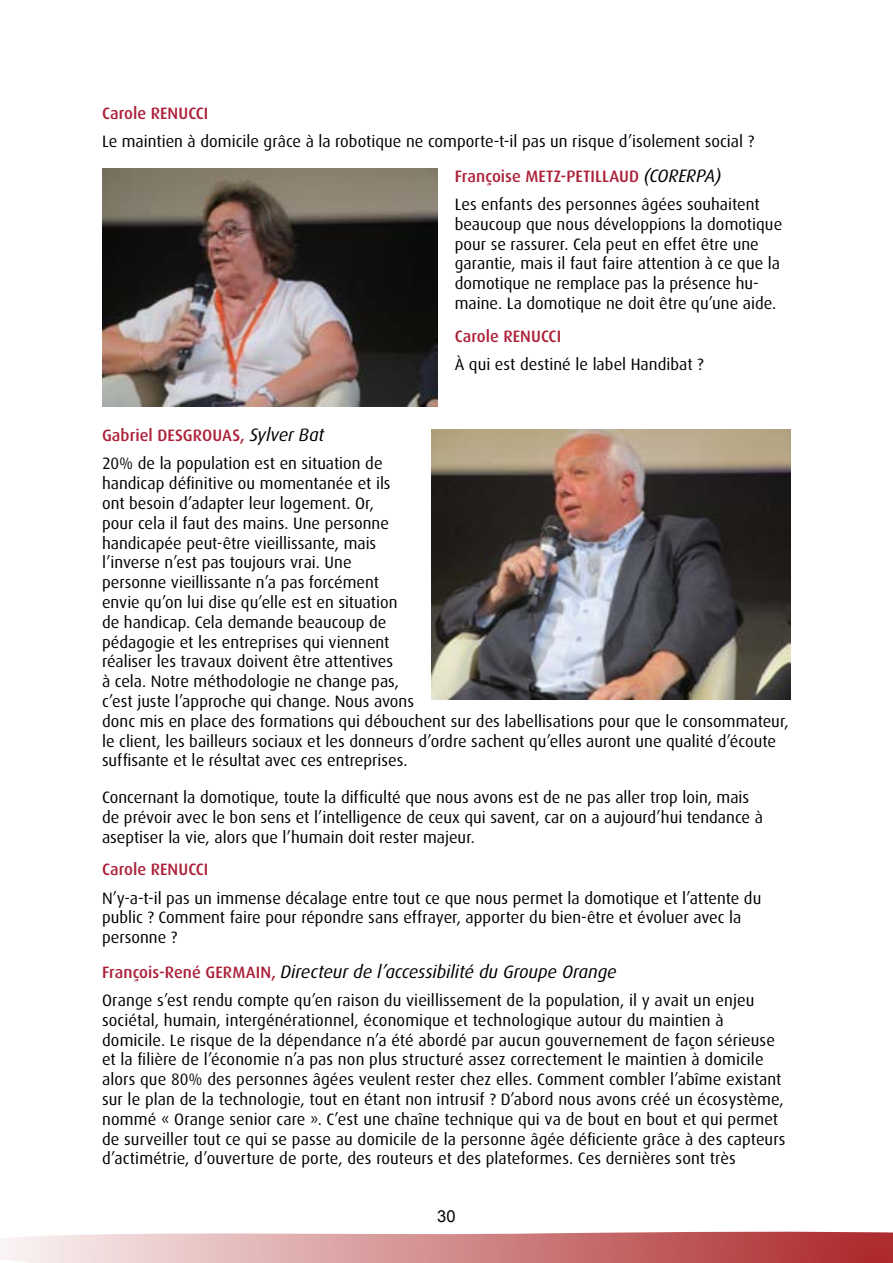
<style>
.page{position:relative;width:893px;height:1263px;background:#fff}
.page>*{position:absolute;margin:0;border:0;box-sizing:border-box;transform-origin:0 0}
.Intervenant{font:italic 18px "Dax OT";color:#000}
.Texte_courant{font:16.5px/19.8px "Dax OT";letter-spacing:.005em;color:#000}
.Intervenant-2{font:500 16.5px "Dax OT";color:#ac2139}
.t1{font:16.5px "Arial";color:#000}
.s1{font-weight:400;font-style:italic;font-size:18px;color:#000}
.s2{font-weight:500;font-style:normal;font-size:16.5px;color:#ac2139}
</style>
<div class="page">
<svg style="left:0;top:1231px;width:893px;height:32px;background:#d59394"></svg>
<img style="left:431px;top:429px;width:360px;height:270px">
<img style="left:102px;top:169px;width:336px;height:238px">
<p class="Intervenant-2" style="left:102px;top:104px;width:108px">Carole RENUCCI</p>
<p class="Texte_courant" style="left:102px;top:132px;width:654px">Le maintien à domicile grâce à la robotique ne comporte-t-il pas un risque d’isolement social ?</p>
<p class="Intervenant-2" style="left:455px;top:167px;width:268px">Françoise METZ-PETILLAUD <span class="s1">(CORERPA)</span></p>
<p class="Texte_courant" style="left:455px;top:194px;width:329px">Les enfants des personnes âgées souhaitent beaucoup que nous développions la domotique pour se rassurer. Cela peut en effet être une garantie, mais il faut faire attention à ce que la domotique ne remplace pas la présence hu&shy;maine. La domotique ne doit être qu’une aide.</p>
<p class="Intervenant-2" style="left:455px;top:327px;width:108px">Carole RENUCCI</p>
<p class="Texte_courant" style="left:455px;top:354px;width:250px">À qui est destiné le label Handibat ?</p>
<p class="Intervenant-2" style="left:102px;top:426px;width:224px">Gabriel DESGROUAS, <span class="s1">Sylver Bat</span></p>
<p class="Texte_courant" style="left:102px;top:454px;width:688px">20% de la population est en situation de<br>handicap définitive ou momentanée et ils<br>ont besoin d’adapter leur logement. Or,<br>pour cela il faut des mains. Une personne<br>handicapée peut-être vieillissante, mais<br>l’inverse n’est pas toujours vrai. Une<br>personne vieillissante n’a pas forcément<br>envie qu’on lui dise qu’elle est en situation<br>de handicap. Cela demande beaucoup de<br>pédagogie et les entreprises qui viennent<br>réaliser les travaux doivent être attentives<br>à cela. Notre méthodologie ne change pas,<br>c’est juste l’approche qui change. Nous avons<br>donc mis en place des formations qui débouchent sur des labellisations pour que le consommateur, le client, les bailleurs sociaux et les donneurs d’ordre sachent qu’elles auront une qualité d’écoute suffisante et le résultat avec ces entreprises.</p>
<p class="Texte_courant" style="left:102px;top:788px;width:662px">Concernant la domotique, toute la difficulté que nous avons est de ne pas aller trop loin, mais de prévoir avec le bon sens et l’intelligence de ceux qui savent, car on a aujourd’hui tendance à aseptiser la vie, alors que l’humain doit rester majeur.</p>
<p class="Intervenant-2" style="left:102px;top:860px;width:108px">Carole RENUCCI</p>
<p class="Texte_courant" style="left:102px;top:888px;width:661px">N’y-a-t-il pas un immense décalage entre tout ce que nous permet la domotique et l’attente du public ? Comment faire pour répondre sans effrayer, apporter du bien-être et évoluer avec la personne ?</p>
<p class="Intervenant" style="left:102px;top:961px;width:516px"><span class="s2">François-René GERMAIN,</span> Directeur de l’accessibilité du Groupe Orange</p>
<p class="Texte_courant" style="left:102px;top:990px;width:685px">Orange s’est rendu compte qu’en raison du vieillissement de la population, il y avait un enjeu sociétal, humain, intergénérationnel, économique et technologique autour du maintien à domicile. Le risque de la dépendance n’a été abordé par aucun gouvernement de façon sérieuse et la filière de l’économie n’a pas non plus structuré assez correctement le maintien à domicile alors que 80% des personnes âgées veulent rester chez elles. Comment combler l’abîme existant sur le plan de la technologie, tout en étant non intrusif ? D’abord nous avons créé un écosystème, nommé « Orange senior care ». C’est une chaîne technique qui va de bout en bout et qui permet de surveiller tout ce qui se passe au domicile de la personne âgée déficiente grâce à des capteurs d’actimétrie, d’ouverture de porte, des routeurs et des plateformes. Ces dernières sont très</p>
<p class="t1" style="left:437px;top:1205px;width:20px">30</p>
</div>
